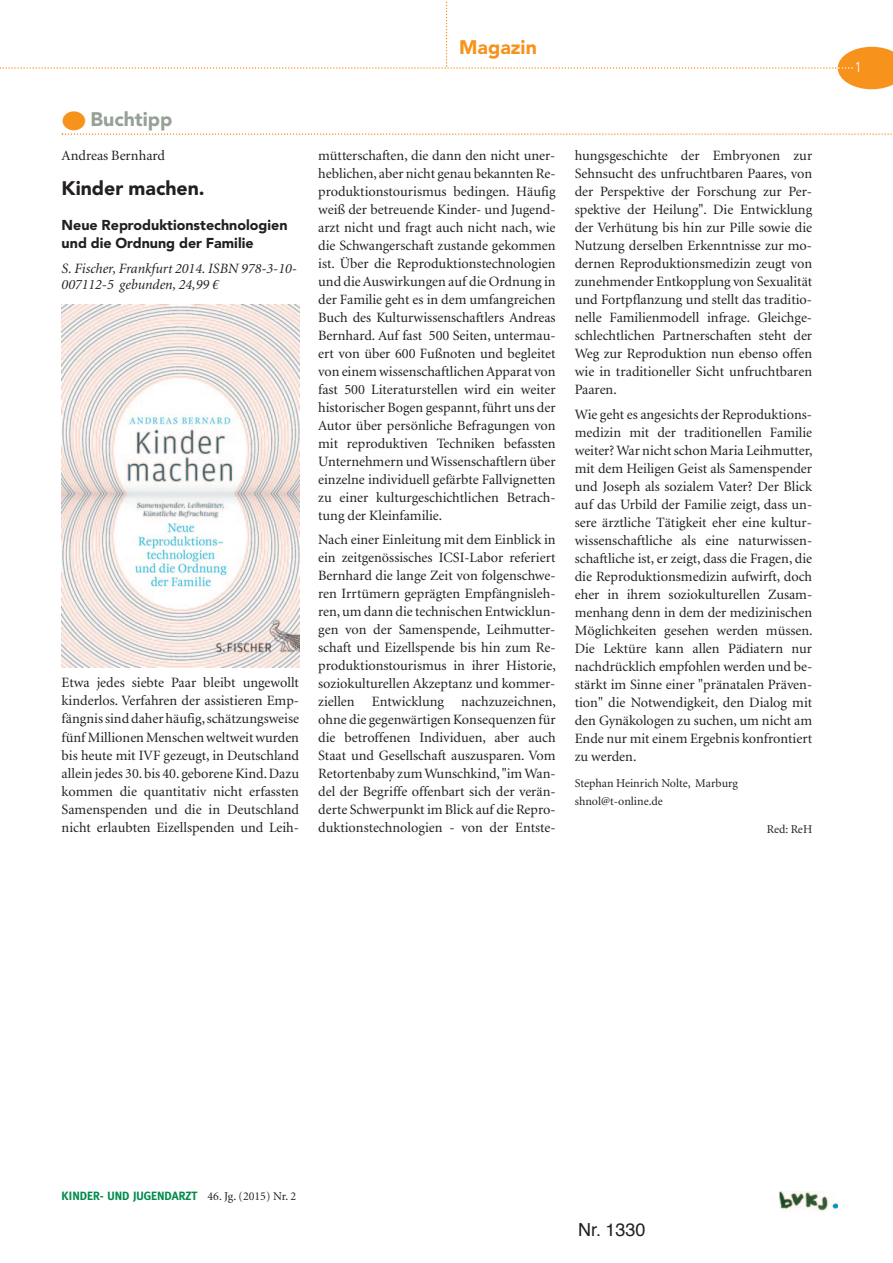
<style>
.page{position:relative;width:893px;height:1263px;background:#fff}
.page>*{position:absolute;margin:0;border:0;box-sizing:border-box;transform-origin:0 0}
.t1{font:900 19.5px "Avenir";color:#231f20}
.t2{font:900 19.5px "Avenir";color:#96a196}
.t3{font:900 19.5px "Avenir";color:#f7931d}
.t4{font:18px "Helvetica";color:#231f20}
.t5{font:14.25px/18px "Minion";color:#231f20;text-align:justify}
.t6{font:italic 14.25px/16.5px "Minion";color:#231f20}
.t7{font:900 14.25px/18px "Avenir";color:#231f20}
.t8{font:300 14.25px "Avenir";color:#fff}
.t9{font:12px/18px "Minion";color:#231f20}
.t10{font:700 12px "Meta";color:#008b4c}
.s1{font-family:"European Pi Three";font-weight:400;color:#f7931d}
.s2{font-family:"Minion";font-weight:400;color:#231f20}
</style>
<div class="page">
<svg style="left:0;top:1px;width:893px;height:88px"></svg>
<img style="left:780px;top:1191px;width:58px;height:20px">
<svg style="left:62px;top:133px;width:830px;height:2px"></svg>
<img style="left:62px;top:304px;width:237px;height:363px">
<h1 class="t3" style="left:459px;top:39px;width:79px">Magazin</h1>
<h1 class="t2" style="left:62px;top:111px;width:112px"><span class="s1">-</span> Buchtipp</h1>
<p class="t5" style="left:62px;top:147px;width:105px">Andreas Bernhard</p>
<h1 class="t1" style="left:62px;top:180px;width:145px">Kinder machen.</h1>
<p class="t7" style="left:62px;top:217px;width:227px">Neue Reproduktionstechnologien und die Ordnung der Familie</p>
<p class="t6" style="left:62px;top:261px;width:237px">S. Fischer, Frankfurt 2014. ISBN 978-3-10-<br>007112-5 gebunden, 24,99 €</p>
<p class="t5" style="left:62px;top:675px;width:239px">Etwa jedes siebte Paar bleibt ungewollt kinderlos. Verfahren der assistieren Emp&shy;fängnis sind daher häufig, schätzungsweise fünf Millionen Menschen weltweit wurden bis heute mit IVF gezeugt, in Deutschland allein jedes 30. bis 40. geborene Kind. Dazu kommen die quantitativ nicht erfassten Samenspenden und die in Deutschland nicht erlaubten Eizellspenden und Leih-</p>
<p class="t5" style="left:318px;top:147px;width:239px">mütterschaften, die dann den nicht uner&shy;heblichen, aber nicht genau bekannten Re&shy;produktionstourismus bedingen. Häufig weiß der betreuende Kinder- und Jugend&shy;arzt nicht und fragt auch nicht nach, wie die Schwangerschaft zustande gekommen ist. Über die Reproduktionstechnologien und die Auswirkungen auf die Ordnung in der Familie geht es in dem umfangreichen Buch des Kulturwissenschaftlers Andreas Bernhard. Auf fast 500 Seiten, untermau&shy;ert von über 600 Fußnoten und begleitet von einem wissenschaftlichen Apparat von fast 500 Literaturstellen wird ein weiter historischer Bogen gespannt, führt uns der Autor über persönliche Befragungen von mit reproduktiven Techniken befassten Unternehmern und Wissenschaftlern über einzelne individuell gefärbte Fallvignetten zu einer kulturgeschichtlichen Betrach&shy;tung der Kleinfamilie.</p>
<p class="t5" style="left:318px;top:532px;width:239px">Nach einer Einleitung mit dem Einblick in ein zeitgenössisches ICSI-Labor referiert Bernhard die lange Zeit von folgenschwe&shy;ren Irrtümern geprägten Empfängnisleh&shy;ren, um dann die technischen Entwicklun&shy;gen von der Samenspende, Leihmutter&shy;schaft und Eizellspende bis hin zum Re&shy;produktionstourismus in ihrer Historie, soziokulturellen Akzeptanz und kommer&shy;ziellen Entwicklung nachzuzeichnen, ohne die gegenwärtigen Konsequenzen für die betroffenen Individuen, aber auch Staat und Gesellschaft auszusparen. Vom Retortenbaby zum Wunschkind, "im Wan&shy;del der Begriffe offenbart sich der verän&shy;derte Schwerpunkt im Blick auf die Repro&shy;duktionstechnologien - von der Entste-</p>
<p class="t5" style="left:575px;top:147px;width:239px">hungsgeschichte der Embryonen zur Sehnsucht des unfruchtbaren Paares, von der Perspektive der Forschung zur Per&shy;spektive der Heilung". Die Entwicklung der Verhütung bis hin zur Pille sowie die Nutzung derselben Erkenntnisse zur mo&shy;dernen Reproduktionsmedizin zeugt von zunehmender Entkopplung von Sexualität und Fortpflanzung und stellt das traditio&shy;nelle Familienmodell infrage. Gleichge&shy;schlechtlichen Partnerschaften steht der Weg zur Reproduktion nun ebenso offen wie in traditioneller Sicht unfruchtbaren Paaren.</p>
<p class="t5" style="left:575px;top:407px;width:239px">Wie geht es angesichts der Reproduktions&shy;medizin mit der traditionellen Familie weiter? War nicht schon Maria Leihmutter, mit dem Heiligen Geist als Samenspender und Joseph als sozialem Vater? Der Blick auf das Urbild der Familie zeigt, dass un&shy;sere ärztliche Tätigkeit eher eine kultur&shy;wissenschaftliche als eine naturwissen&shy;schaftliche ist, er zeigt, dass die Fragen, die die Reproduktionsmedizin aufwirft, doch eher in ihrem soziokulturellen Zusam&shy;menhang denn in dem der medizinischen Möglichkeiten gesehen werden müssen.<br>Die Lektüre kann allen Pädiatern nur nachdrücklich empfohlen werden und be&shy;stärkt im Sinne einer "pränatalen Präven&shy;tion" die Notwendigkeit, den Dialog mit den Gynäkologen zu suchen, um nicht am Ende nur mit einem Ergebnis konfrontiert zu werden.</p>
<p class="t9" style="left:575px;top:775px;width:165px">Stephan Heinrich Nolte, Marburg shnol@t-online.de</p>
<p class="t9" style="left:767px;top:821px;width:47px">Red: ReH</p>
<p class="t8" style="left:854px;top:61px;width:9px">1</p>
<p class="t10" style="left:62px;top:1191px;width:236px">KINDER- UND JUGENDARZT <span class="s2">46. Jg. (2015) Nr. 2</span></p>
<p class="t4" style="left:578px;top:1222px;width:69px">Nr. 1330</p>
</div>
